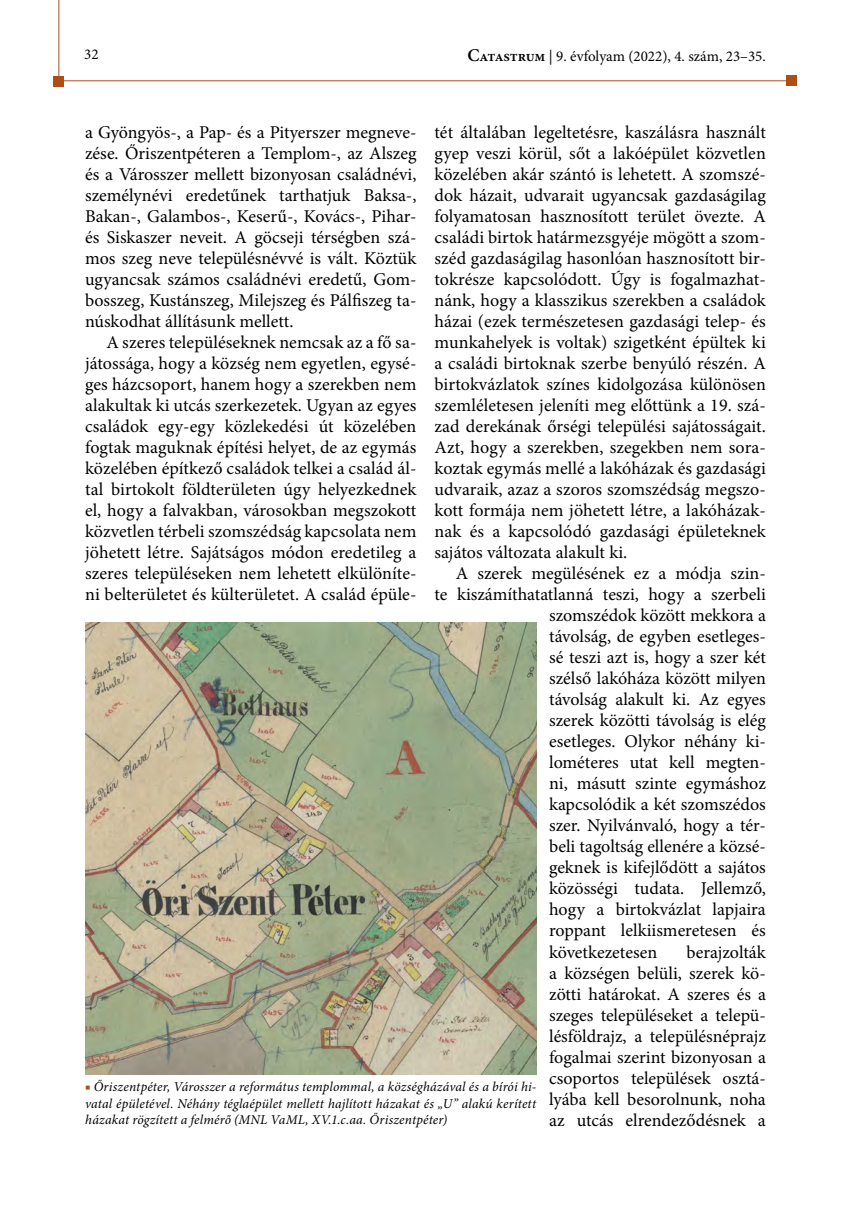
<style>
.page{position:relative;width:851px;height:1212px;background:#fff}
.page>*{position:absolute;margin:0;border:0;box-sizing:border-box;transform-origin:0 0}
.t1{font:18px/21px "Minion Pro";color:#000;text-align:justify}
.t2{font:15px "Minion Pro";color:#000}
.képaláírás{font:italic 13.5px/16.5px "Minion Pro";letter-spacing:.015em;color:#000;text-align:justify}
.s1{font-weight:600;font-size:18px}
.s2{font-weight:600}
.s3{color:#ae4e14}
</style>
<div class="page">
<hr style="left:57px;top:81px;width:734px;height:1px;background:#ae4f25">
<hr style="left:59px;top:0;width:1px;height:81px;background:#ae4f25">
<div style="left:786px;top:76px;width:10px;height:10px;background:#ae4e14"></div>
<div style="left:54px;top:76px;width:10px;height:10px;background:#ae4e14"></div>
<img style="left:85px;top:623px;width:451px;height:452px">
<p class="t2" style="left:84px;top:45px;width:16px">32</p>
<p class="t2" style="left:467px;top:46px;width:300px"><span class="s1">C</span><span class="s2">atastrum</span> | 9. évfolyam (2022), 4. szám, 23–35.</p>
<p class="t1" style="left:434px;top:122px;width:333px">tét általában legeltetésre, kaszálásra használt gyep veszi körül, sőt a lakóépület közvetlen közelében akár szántó is lehetett. A szomszé&shy;dok házait, udvarait ugyancsak gazdaságilag folyamatosan hasznosított terület övezte. A családi birtok határmezsgyéje mögött a szom&shy;széd gazdaságilag hasonlóan hasznosított bir&shy;tokrésze kapcsolódott. Úgy is fogalmazhat&shy;nánk, hogy a klasszikus szerekben a családok házai (ezek természetesen gazdasági telep- és munkahelyek is voltak) szigetként épültek ki a családi birtoknak szerbe benyúló részén. A birtokvázlatok színes kidolgozása különösen szemléletesen jeleníti meg előttünk a 19. szá&shy;zad derekának őrségi települési sajátosságait.<br>Azt, hogy a szerekben, szegekben nem sora&shy;koztak egymás mellé a lakóházak és gazdasági udvaraik, azaz a szoros szomszédság megszo&shy;kott formája nem jöhetett létre, a lakóházak&shy;nak és a kapcsolódó gazdasági épületeknek sajátos változata alakult ki.</p>
<p class="t1" style="left:455px;top:563px;width:311px">A szerek megülésének ez a módja szin-</p>
<p class="t1" style="left:434px;top:584px;width:333px">te kiszámíthatatlanná teszi, hogy a szerbeli</p>
<p class="t1" style="left:549px;top:605px;width:218px">szomszédok között mekkora a</p>
<p class="t1" style="left:549px;top:626px;width:218px">távolság, de egyben esetleges-</p>
<p class="t1" style="left:549px;top:647px;width:218px">sé teszi azt is, hogy a szer két</p>
<p class="t1" style="left:549px;top:668px;width:218px">szélső lakóháza között milyen</p>
<p class="t1" style="left:549px;top:689px;width:218px">távolság alakult ki. Az egyes</p>
<p class="t1" style="left:549px;top:710px;width:218px">szerek közötti távolság is elég</p>
<p class="t1" style="left:549px;top:731px;width:218px">esetleges. Olykor néhány ki-</p>
<p class="t1" style="left:549px;top:752px;width:218px">lométeres utat kell megten-</p>
<p class="t1" style="left:549px;top:773px;width:218px">ni, másutt szinte egymáshoz</p>
<p class="t1" style="left:549px;top:794px;width:218px">kapcsolódik a két szomszédos</p>
<p class="t1" style="left:549px;top:815px;width:218px">szer. Nyilvánvaló, hogy a tér-</p>
<p class="t1" style="left:549px;top:836px;width:218px">beli tagoltság ellenére a közsé-</p>
<p class="t1" style="left:549px;top:857px;width:218px">geknek is kifejlődött a sajátos</p>
<p class="t1" style="left:549px;top:878px;width:218px">közösségi tudata. Jellemző,</p>
<p class="t1" style="left:549px;top:899px;width:218px">hogy a birtokvázlat lapjaira</p>
<p class="t1" style="left:549px;top:920px;width:218px">roppant lelkiismeretesen és</p>
<p class="t1" style="left:549px;top:941px;width:110px">következetesen</p>
<p class="t1" style="left:85px;top:122px;width:333px">a Gyöngyös-, a Pap- és a Pityerszer megneve&shy;zése. Őriszentpéteren a Templom-, az Alszeg és a Városszer mellett bizonyosan családnévi, személynévi eredetűnek tarthatjuk Baksa-, Bakan-, Galambos-, Keserű-, Kovács-, Pihar&shy;és Siskaszer neveit. A göcseji térségben szá&shy;mos szeg neve településnévvé is vált. Köztük ugyancsak számos családnévi eredetű, Gom&shy;bosszeg, Kustánszeg, Milejszeg és Pálfiszeg ta&shy;núskodhat állításunk mellett.</p>
<p class="t1" style="left:85px;top:332px;width:333px;text-indent:21px">A szeres településeknek nemcsak az a fő sa&shy;játossága, hogy a község nem egyetlen, egysé&shy;ges házcsoport, hanem hogy a szerekben nem alakultak ki utcás szerkezetek. Ugyan az egyes családok egy-egy közlekedési út közelében fogtak maguknak építési helyet, de az egymás közelében építkező családok telkei a család ál&shy;tal birtokolt földterületen úgy helyezkednek el, hogy a falvakban, városokban megszokott közvetlen térbeli szomszédság kapcsolata nem jöhetett létre. Sajátságos módon eredetileg a szeres településeken nem lehetett elkülöníte&shy;ni belterületet és külterületet. A család épüle-</p>
<p class="t1" style="left:549px;top:941px;width:218px;text-indent:137px">berajzolták a községen belüli, szerek kö&shy;zötti határokat. A szeres és a szeges településeket a telepü&shy;lésföldrajz, a településnéprajz fogalmai szerint bizonyosan a csoportos települések osztá&shy;lyába kell besorolnunk, noha az utcás elrendeződésnek a</p>
<p class="képaláírás" style="left:85px;top:1078px;width:452px"><span class="s3">■</span> Őriszentpéter, Városszer a református templommal, a községházával és a bírói hi&shy;vatal épületével. Néhány téglaépület mellett hajlított házakat és „U” alakú kerített házakat rögzített a felmérő (MNL VaML, XV.1.c.aa. Őriszentpéter)</p>
</div>
